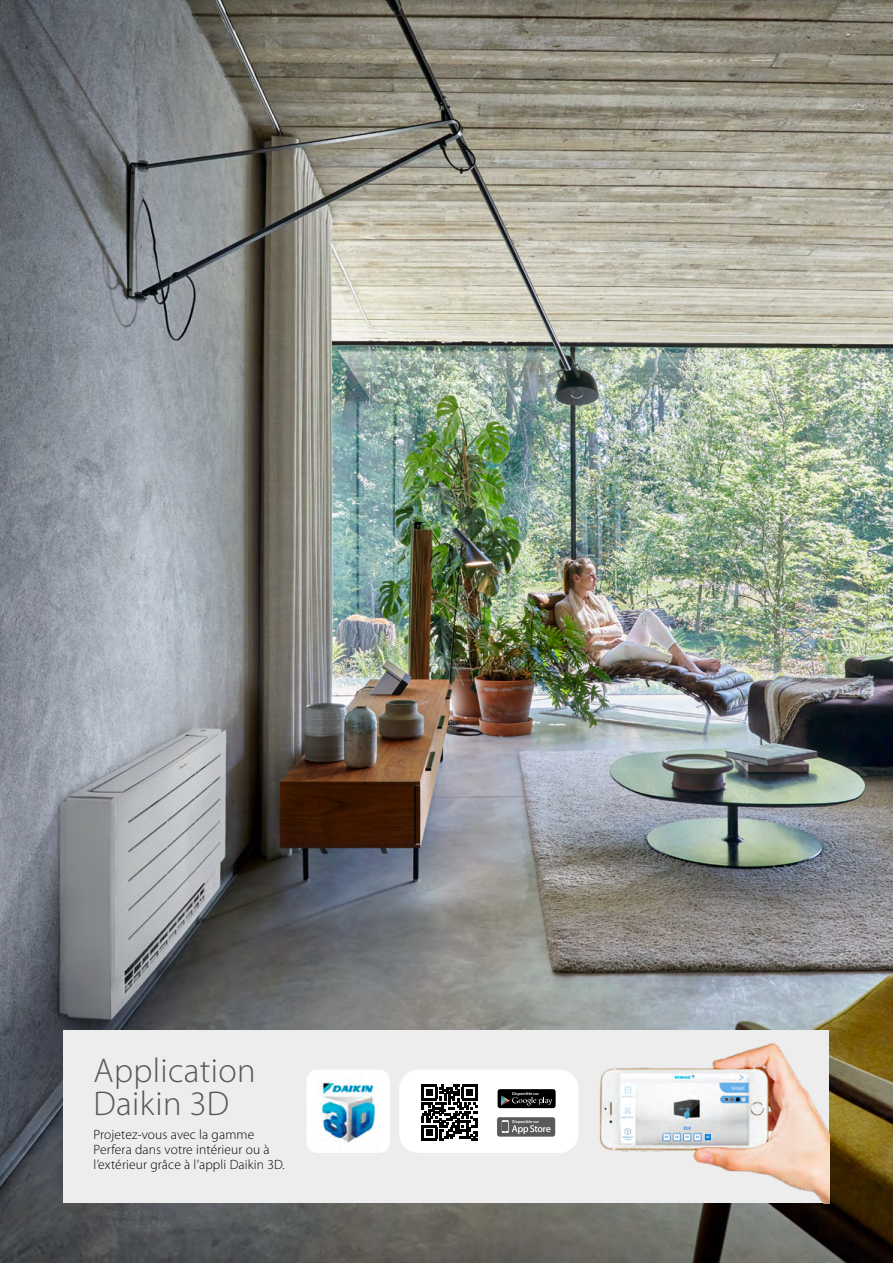
<style>
.page{position:relative;width:893px;height:1263px;background:#fff}
.page>*{position:absolute;margin:0;border:0;box-sizing:border-box;transform-origin:0 0}
.t1{font:300 34.5px/33px "Myriad Pro";letter-spacing:.01em;color:#575756}
.t2{font:300 13.5px/15px "Myriad Pro";letter-spacing:.01em;color:#000}
.t3{font:600 4.2px "Myriad Pro";letter-spacing:.01em;color:#fff}
</style>
<div class="page">
<img style="left:0;top:0;width:893px;height:1263px">
<div style="left:64px;top:1030px;width:765px;height:173px;background:#ededed"></div>
<div style="left:401px;top:1072px;width:175px;height:79px;background:#fff;border-radius:17px"></div>
<div style="left:399px;top:1069px;width:180px;height:84px;border:4px solid #fff;border-radius:17px"></div>
<div style="left:498px;top:1089px;width:58px;height:19px;background:#000;border-radius:3px"></div>
<svg style="left:501px;top:1095px;width:29px;height:10px"></svg>
<svg style="left:497px;top:1117px;width:33px;height:20px"></svg>
<svg style="left:421px;top:1084px;width:57px;height:57px"></svg>
<div style="left:426px;top:1129px;width:7px;height:7px;background:#000"></div>
<img style="left:530px;top:1043px;width:299px;height:160px">
<div style="left:306px;top:1069px;width:84px;height:84px;background:#fff;border-radius:11px"></div>
<img style="left:309px;top:1070px;width:77px;height:73px">
<h1 class="t1" style="left:94px;top:1055px;width:164px">Application<br>Daikin 3D</h1>
<p class="t2" style="left:94px;top:1127px;width:193px">Projetez-vous avec la gamme<br>Perfera dans votre intérieur ou à l’extérieur grâce à l’appli Daikin 3D.</p>
<p class="t3" style="left:512px;top:1091px;width:28px">Disponible sur</p>
<p class="t3" style="left:512px;top:1119px;width:28px">Disponible sur</p>
</div>
